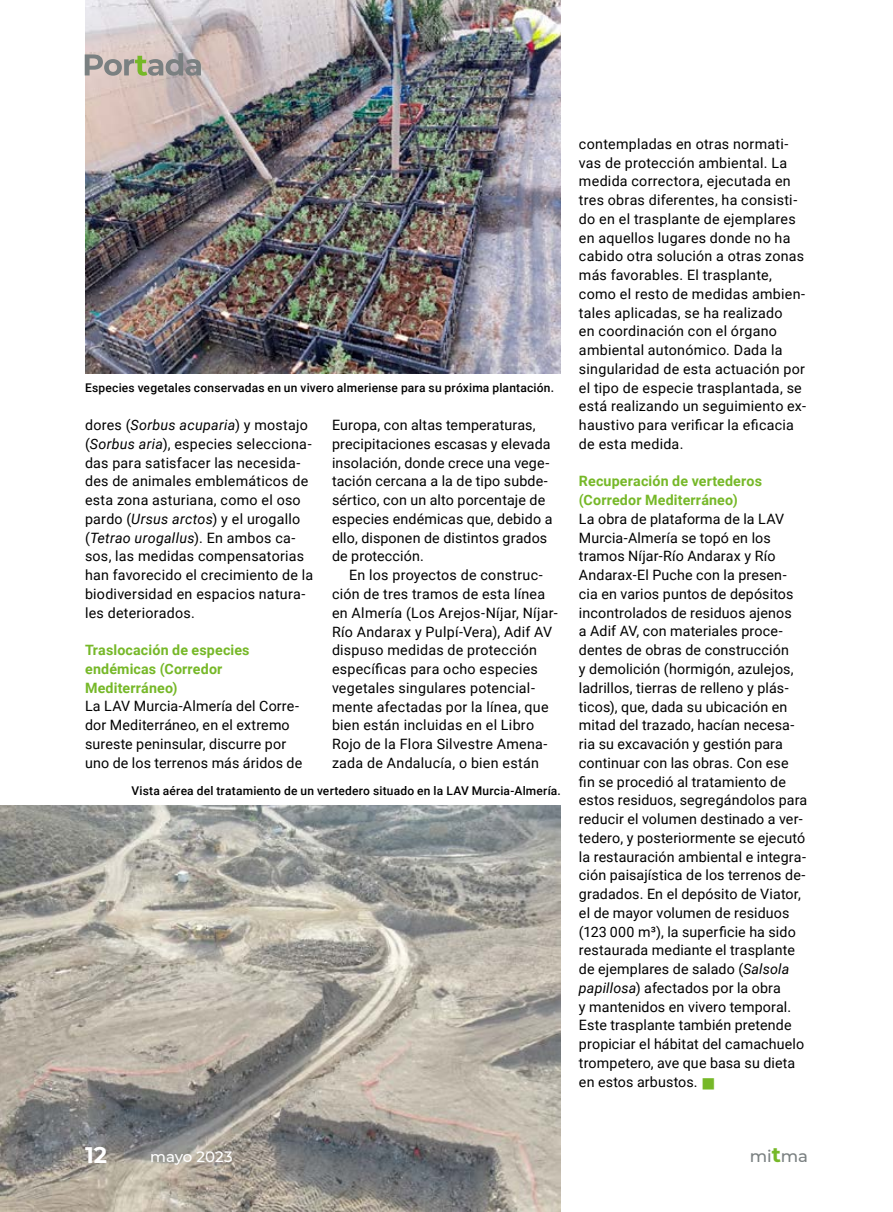
<style>
.page{position:relative;width:893px;height:1212px;background:#fff}
.page>*{position:absolute;margin:0;border:0;box-sizing:border-box;transform-origin:0 0}
.t1{font:700 22.5px "Montserrat";color:#fff}
.t2{font:500 16.5px "Montserrat";color:#7a8081}
.t3{font:500 15px "Montserrat";letter-spacing:-.005em;color:#fff}
.t4{font:14.25px/18.8px "Roboto";letter-spacing:.015em;color:#000}
.t5{font:700 14.25px/18.8px "Roboto";letter-spacing:.01em;color:#76b828}
.t6{font:500 12px "Roboto";letter-spacing:.015em;color:#000}
.s1{font-style:italic}
.s2{color:#76b828}
.s3{font-weight:700;font-size:21px;color:#76b828}
</style>
<div class="page">
<img style="left:85px;top:0;width:476px;height:373px">
<img style="left:0;top:805px;width:561px;height:407px">
<svg style="left:85px;top:53px;width:116px;height:23px;background:#aca79f"></svg>
<p class="t6" style="left:85px;top:379px;width:471px">Especies vegetales conservadas en un vivero almeriense para su próxima plantación.</p>
<p class="t4" style="left:85px;top:415px;width:230px">dores (<span class="s1">Sorbus acuparia</span>) y mostajo (<span class="s1">Sorbus aria</span>), especies selecciona&shy;das para satisfacer las necesida&shy;des de animales emblemáticos de esta zona asturiana, como el oso pardo (<span class="s1">Ursus arctos</span>) y el urogallo (<span class="s1">Tetrao urogallus</span>). En ambos ca&shy;sos, las medidas compensatorias han favorecido el crecimiento de la biodiversidad en espacios natura&shy;les deteriorados.</p>
<p class="t5" style="left:85px;top:640px;width:166px">Traslocación de especies endémicas (Corredor<br>Mediterráneo)</p>
<p class="t4" style="left:85px;top:696px;width:219px">La LAV Murcia-Almería del Corre&shy;dor Mediterráneo, en el extremo sureste peninsular, discurre por uno de los terrenos más áridos de</p>
<p class="t4" style="left:332px;top:415px;width:222px">Europa, con altas temperaturas, precipitaciones escasas y elevada insolación, donde crece una vege&shy;tación cercana a la de tipo subde&shy;sértico, con un alto porcentaje de especies endémicas que, debido a ello, disponen de distintos grados de protección.</p>
<p class="t4" style="left:332px;top:565px;width:227px;text-indent:17px">En los proyectos de construc&shy;ción de tres tramos de esta línea en Almería (Los Arejos-Níjar, Níjar-<br>Río Andarax y Pulpí-Vera), Adif AV dispuso medidas de protección específicas para ocho especies vegetales singulares potencial&shy;mente afectadas por la línea, que bien están incluidas en el Libro<br>Rojo de la Flora Silvestre Amena&shy;zada de Andalucía, o bien están</p>
<p class="t6" style="left:131px;top:783px;width:431px">Vista aérea del tratamiento de un vertedero situado en la LAV Murcia-Almería.</p>
<p class="t4" style="left:579px;top:134px;width:229px">contempladas en otras normati&shy;vas de protección ambiental. La medida correctora, ejecutada en tres obras diferentes, ha consisti&shy;do en el trasplante de ejemplares en aquellos lugares donde no ha cabido otra solución a otras zonas más favorables. El trasplante, como el resto de medidas ambien&shy;tales aplicadas, se ha realizado<br>en coordinación con el órgano ambiental autonómico. Dada la singularidad de esta actuación por el tipo de especie trasplantada, se está realizando un seguimiento ex&shy;haustivo para verificar la eficacia de esta medida.</p>
<p class="t5" style="left:579px;top:471px;width:185px">Recuperación de vertederos (Corredor Mediterráneo)</p>
<p class="t4" style="left:579px;top:509px;width:230px">La obra de plataforma de la LAV Murcia-Almería se topó en los tramos Níjar-Río Andarax y Río Andarax-El Puche con la presen&shy;cia en varios puntos de depósitos incontrolados de residuos ajenos<br>a Adif AV, con materiales proce&shy;dentes de obras de construcción<br>y demolición (hormigón, azulejos, ladrillos, tierras de relleno y plás&shy;ticos), que, dada su ubicación en mitad del trazado, hacían necesa&shy;ria su excavación y gestión para continuar con las obras. Con ese fin se procedió al tratamiento de estos residuos, segregándolos para reducir el volumen destinado a ver&shy;tedero, y posteriormente se ejecutó la restauración ambiental e integra&shy;ción paisajística de los terrenos de&shy;gradados. En el depósito de Viator, el de mayor volumen de residuos (123 000 m³), la superficie ha sido restaurada mediante el trasplante de ejemplares de salado (<span class="s1">Salsola papillosa</span>) afectados por la obra<br>y mantenidos en vivero temporal.<br>Este trasplante también pretende propiciar el hábitat del camachuelo trompetero, ave que basa su dieta en estos arbustos. <span class="s2">■</span></p>
<h1 class="t1" style="left:85px;top:1139px;width:24px">12</h1>
<p class="t3" style="left:150px;top:1146px;width:84px">mayo 2023</p>
<p class="t2" style="left:750px;top:1144px;width:59px">mi<span class="s3">t</span>ma</p>
</div>
